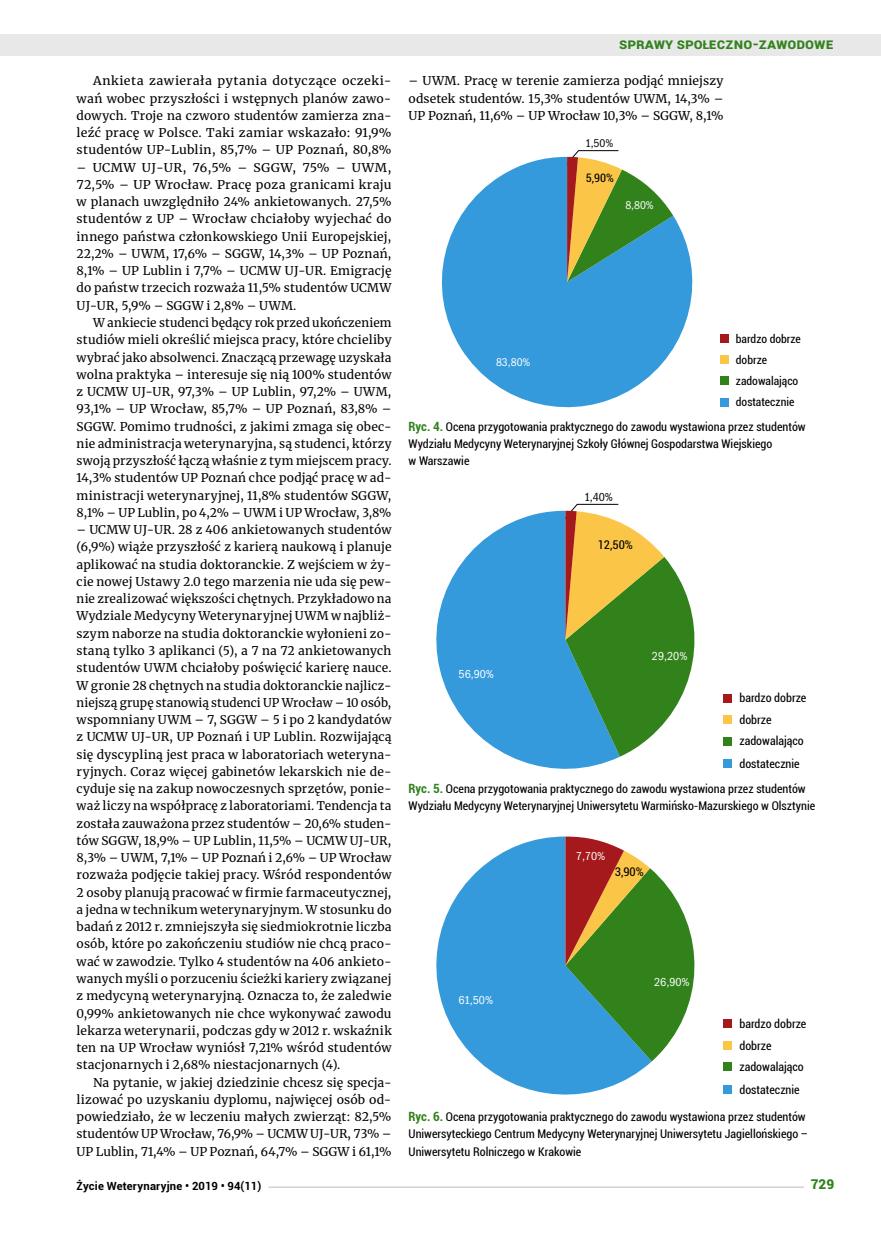
<style>
.page{position:relative;width:881px;height:1234px;background:#fff}
.page>*{position:absolute;margin:0;border:0;box-sizing:border-box;transform-origin:0 0}
.t1{font:700 15px "Roboto";color:#32821c}
.t2{font:900 13.5px "Roboto";color:#32821c}
.t3{font:12px/17.2px "Merriweather";letter-spacing:.01em;color:#000;text-align:justify}
.t4{font:condensed 12px/21.8px "Roboto";color:#000}
.t5{font:12px "Franklin Got Itc TOT Boo Con";color:#fff}
.t6{font:12px "Franklin Got Itc TOT Boo Con";color:#000}
.t7{font:condensed 11.7px/21.1px "Roboto";color:#000}
.t8{font:11.7px "Franklin Got Itc TOT Boo Con";color:#fff}
.t9{font:11.7px "Franklin Got Itc TOT Boo Con";color:#000}
.t10{font:700 11.25px "Roboto";letter-spacing:.02em;color:#000}
.s1{font-weight:900;font-size:12px}
.s2{font-weight:700;font-size:12.75px;color:#32821c}
</style>
<div class="page">
<div style="left:720px;top:334px;width:8px;height:8px;background:#a5191c"></div>
<div style="left:720px;top:355px;width:8px;height:8px;background:#fbc648"></div>
<div style="left:720px;top:376px;width:8px;height:8px;background:#32821c"></div>
<div style="left:720px;top:398px;width:8px;height:8px;background:#349adc"></div>
<svg style="left:442px;top:157px;width:251px;height:251px;fill:#349adc"></svg>
<svg style="left:563px;top:150px;width:110px;height:132px"></svg>
<div style="left:723px;top:693px;width:9px;height:9px;background:#a5191c"></div>
<div style="left:723px;top:715px;width:9px;height:8px;background:#fbc648"></div>
<div style="left:723px;top:736px;width:9px;height:9px;background:#32821c"></div>
<div style="left:723px;top:759px;width:9px;height:8px;background:#349adc"></div>
<svg style="left:436px;top:510px;width:183px;height:259px;fill:#349adc"></svg>
<svg style="left:561px;top:503px;width:134px;height:253px"></svg>
<div style="left:723px;top:1019px;width:9px;height:8px;background:#a5191c"></div>
<div style="left:723px;top:1040px;width:9px;height:9px;background:#fbc648"></div>
<div style="left:723px;top:1062px;width:9px;height:8px;background:#32821c"></div>
<div style="left:723px;top:1084px;width:9px;height:9px;background:#349adc"></div>
<svg style="left:436px;top:836px;width:215px;height:259px;fill:#349adc"></svg>
<svg style="left:565px;top:836px;width:130px;height:225px"></svg>
<div style="left:0;top:35px;width:880px;height:21px;background:#e8e8e8"></div>
<hr style="left:268px;top:1186px;width:565px;height:1px;background:#d2d1d1">
<div style="left:804px;top:1178px;width:29px;height:15px;background:#fff"></div>
<p class="t3" style="left:77px;top:72px;width:316px;text-indent:16px">Ankieta zawierała pytania dotyczące oczeki&shy;wań wobec przyszłości i wstępnych planów zawo&shy;dowych. Troje na czworo studentów zamierza zna&shy;leźć pracę w Polsce. Taki zamiar wskazało: 91,9% studentów UP-Lublin, 85,7% – UP Poznań, 80,8%</p>
<p class="t3" style="left:77px;top:158px;width:316px">– UCMW UJ-UR, 76,5% – SGGW, 75% – UWM, 72,5% – UP Wrocław. Pracę poza granicami kraju w planach uwzględniło 24% ankietowanych. 27,5% studentów z UP – Wrocław chciałoby wyjechać do innego państwa członkowskiego Unii Europejskiej, 22,2% – UWM, 17,6% – SGGW, 14,3% – UP Poznań, 8,1% – UP Lublin i 7,7% – UCMW UJ-UR. Emigrację do państw trzecich rozważa 11,5% studentów UCMW UJ-UR, 5,9% – SGGW i 2,8% – UWM.</p>
<p class="t3" style="left:77px;top:313px;width:316px;text-indent:16px">W ankiecie studenci będący rok przed ukończeniem studiów mieli określić miejsca pracy, które chcieliby wybrać jako absolwenci. Znaczącą przewagę uzyskała wolna praktyka – interesuje się nią 100% studentów z UCMW UJ-UR, 97,3% – UP Lublin, 97,2% – UWM, 93,1% – UP Wrocław, 85,7% – UP Poznań, 83,8% – SGGW. Pomimo trudności, z jakimi zmaga się obec&shy;nie administracja weterynaryjna, są studenci, którzy swoją przyszłość łączą właśnie z tym miejscem pracy.<br>14,3% studentów UP Poznań chce podjąć pracę w ad&shy;ministracji weterynaryjnej, 11,8% studentów SGGW, 8,1% – UP Lublin, po 4,2% – UWM i UP Wrocław, 3,8%</p>
<p class="t3" style="left:77px;top:520px;width:316px">– UCMW UJ-UR. 28 z 406 ankietowanych studentów (6,9%) wiąże przyszłość z karierą naukową i planuje aplikować na studia doktoranckie. Z wejściem w ży&shy;cie nowej Ustawy 2.0 tego marzenia nie uda się pew&shy;nie zrealizować większości chętnych. Przykładowo na Wydziale Medycyny Weterynaryjnej UWM w najbliż&shy;szym naborze na studia doktoranckie wyłonieni zo&shy;staną tylko 3 aplikanci (5), a 7 na 72 ankietowanych studentów UWM chciałoby poświęcić karierę nauce.<br>W gronie 28 chętnych na studia doktoranckie najlicz&shy;niejszą grupę stanowią studenci UP Wrocław – 10 osób, wspomniany UWM – 7, SGGW – 5 i po 2 kandydatów z UCMW UJ-UR, UP Poznań i UP Lublin. Rozwijającą się dyscypliną jest praca w laboratoriach weteryna&shy;ryjnych. Coraz więcej gabinetów lekarskich nie de&shy;cyduje się na zakup nowoczesnych sprzętów, ponie&shy;waż liczy na współpracę z laboratoriami. Tendencja ta została zauważona przez studentów – 20,6% studen&shy;tów SGGW, 18,9% – UP Lublin, 11,5% – UCMW UJ-UR, 8,3% – UWM, 7,1% – UP Poznań i 2,6% – UP Wrocław rozważa podjęcie takiej pracy. Wśród respondentów 2 osoby planują pracować w firmie farmaceutycznej, a jedna w technikum weterynaryjnym. W stosunku do badań z 2012 r. zmniejszyła się siedmiokrotnie liczba osób, które po zakończeniu studiów nie chcą praco&shy;wać w zawodzie. Tylko 4 studentów na 406 ankieto&shy;wanych myśli o porzuceniu ścieżki kariery związanej z medycyną weterynaryjną. Oznacza to, że zaledwie 0,99% ankietowanych nie chce wykonywać zawodu lekarza weterynarii, podczas gdy w 2012 r. wskaźnik ten na UP Wrocław wyniósł 7,21% wśród studentów stacjonarnych i 2,68% niestacjonarnych (4).</p>
<p class="t3" style="left:77px;top:1072px;width:316px;text-indent:16px">Na pytanie, w jakiej dziedzinie chcesz się specja&shy;lizować po uzyskaniu dyplomu, najwięcej osób od&shy;powiedziało, że w leczeniu małych zwierząt: 82,5% studentów UP Wrocław, 76,9% – UCMW UJ-UR, 73% – UP Lublin, 71,4% – UP Poznań, 64,7% – SGGW i 61,1%</p>
<p class="t1" style="left:619px;top:33px;width:216px">Sprawy spo<span class="s1">Ł</span>eczno-zawodowe</p>
<p class="t3" style="left:408px;top:72px;width:316px">– UWM. Pracę w terenie zamierza podjąć mniejszy odsetek studentów. 15,3% studentów UWM, 14,3% – UP Poznań, 11,6% – UP Wrocław 10,3% – SGGW, 8,1%</p>
<p class="t9" style="left:585px;top:137px;width:30px">1,50%</p>
<p class="t7" style="left:585px;top:167px;width:30px">5,90%</p>
<p class="t8" style="left:625px;top:199px;width:30px">8,80%</p>
<p class="t8" style="left:496px;top:356px;width:36px">83,80%</p>
<p class="t7" style="left:735px;top:327px;width:66px">bardzo dobrze dobrze zadowalająco dostatecznie</p>
<p class="t4" style="left:408px;top:417px;width:398px;line-height:17.2px"><span class="s2">Ryc. 4.</span> Ocena przygotowania praktycznego do zawodu wystawiona przez studentów<br>Wydziału Medycyny Weterynaryjnej Szkoły Głównej Gospodarstwa Wiejskiego<br>w Warszawie</p>
<p class="t6" style="left:584px;top:490px;width:30px">1,40%</p>
<p class="t5" style="left:458px;top:667px;width:37px">56,90%</p>
<p class="t4" style="left:597px;top:533px;width:37px">12,50%</p>
<p class="t5" style="left:651px;top:649px;width:37px">29,20%</p>
<p class="t4" style="left:739px;top:686px;width:68px">bardzo dobrze dobrze zadowalająco dostatecznie</p>
<p class="t4" style="left:408px;top:779px;width:408px;line-height:17.2px"><span class="s2">Ryc. 5.</span> Ocena przygotowania praktycznego do zawodu wystawiona przez studentów<br>Wydziału Medycyny Weterynaryjnej Uniwersytetu Warmińsko‑Mazurskiego w Olsztynie</p>
<p class="t5" style="left:458px;top:992px;width:36px">61,50%</p>
<p class="t5" style="left:575px;top:849px;width:31px">7,70%</p>
<p class="t4" style="left:614px;top:860px;width:31px">3,90%</p>
<p class="t5" style="left:654px;top:975px;width:37px">26,90%</p>
<p class="t4" style="left:739px;top:1012px;width:68px">bardzo dobrze dobrze zadowalająco dostatecznie</p>
<p class="t4" style="left:408px;top:1107px;width:401px;line-height:17.2px"><span class="s2">Ryc. 6.</span> Ocena przygotowania praktycznego do zawodu wystawiona przez studentów<br>Uniwersyteckiego Centrum Medycyny Weterynaryjnej Uniwersytetu Jagiellońskiego –<br>Uniwersytetu Rolniczego w Krakowie</p>
<p class="t10" style="left:77px;top:1177px;width:186px">Życie Weterynaryjne • 2019 • 94(11)</p>
<p class="t2" style="left:810px;top:1174px;width:25px">729</p>
</div>
